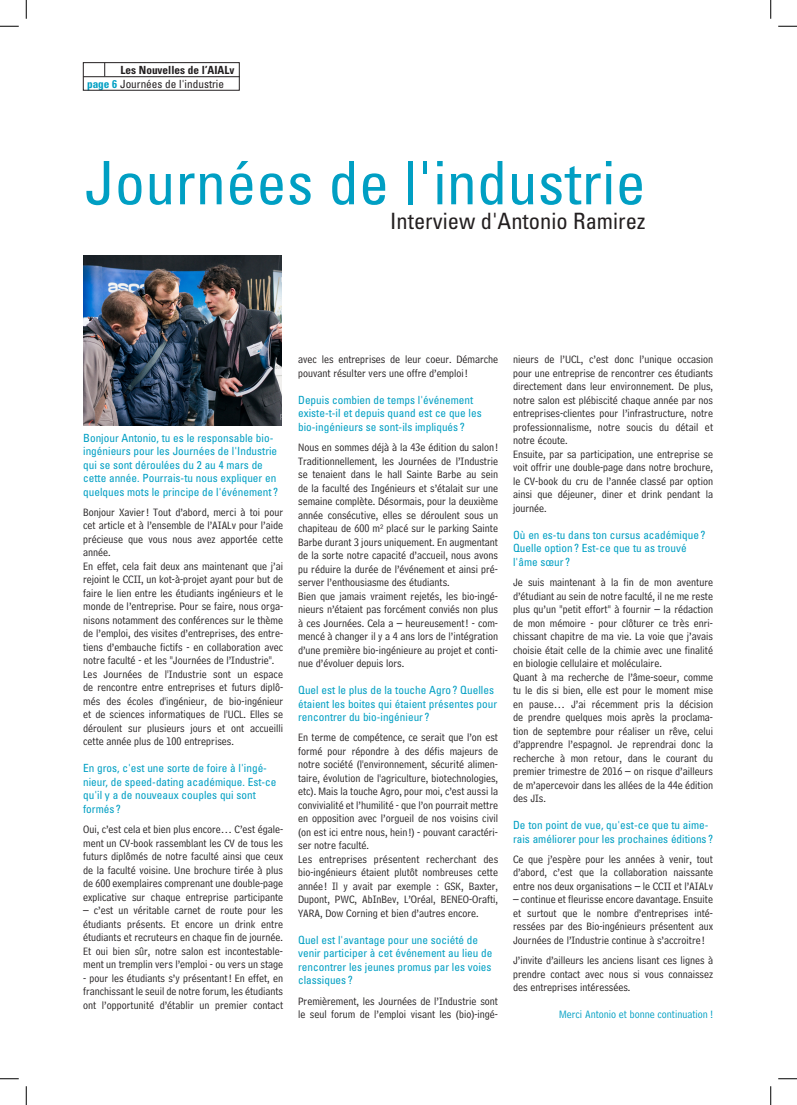
<style>
.page{position:relative;width:797px;height:1105px;background:#fff}
.page>*{position:absolute;margin:0;border:0;box-sizing:border-box;transform-origin:0 0}
.t1{font:condensed 60px "Univers";letter-spacing:.005em;color:#009fc3}
.t2{font:condensed 22.5px "Univers";color:#231f20}
.t3{font:11.25px/13.5px "Bell Centennial BT Address";color:#231f20}
.t4{font:condensed 11.25px/13.5px "Univers";color:#009fc3}
.t5{font:700 condensed 11.25px/13.8px "Univers";color:#231f20}
.t6{font:11.25px "Bell Centennial BT Address";color:#009fc3}
.s1{color:#009fc3}
.s2{font-weight:400}
</style>
<div class="page">
<div style="left:83px;top:62px;width:156px;height:29px;border:1px solid #231f20"></div>
<hr style="left:83px;top:76px;width:157px;height:1px;background:#231f20">
<svg style="left:104px;top:63px;width:1px;height:13px"></svg>
<img style="left:83px;top:255px;width:198px;height:170px">
<svg style="left:0;top:25px;width:19px;height:2px"></svg>
<svg style="left:778px;top:25px;width:19px;height:2px"></svg>
<svg style="left:0;top:1078px;width:19px;height:1px"></svg>
<svg style="left:778px;top:1078px;width:19px;height:1px"></svg>
<svg style="left:25px;top:0;width:2px;height:19px"></svg>
<svg style="left:25px;top:1086px;width:2px;height:19px"></svg>
<svg style="left:770px;top:0;width:1px;height:19px"></svg>
<svg style="left:770px;top:1086px;width:1px;height:19px"></svg>
<p class="t5" style="left:87px;top:63px;width:149px;text-indent:33px">Les Nouvelles de l’AIALv <span class="s1">page 6</span> <span class="s2">Journées de l'industrie</span></p>
<h1 class="t1" style="left:85px;top:145px;width:562px">Journées de l'industrie</h1>
<h2 class="t2" style="left:390px;top:207px;width:257px">I nterview d'Antonio Ramirez</h2>
<p class="t4" style="left:83px;top:431px;width:196px">Bonjour Antonio, tu es le responsable bio&shy;ingénieurs pour les Journées de l'Industrie qui se sont déroulées du 2 au 4 mars de cette année. Pourrais-tu nous expliquer en quelques mots le principe de l'événement ?</p>
<p class="t3" style="left:83px;top:505px;width:201px">Bonjour Xavier! Tout d’abord, merci à toi pour cet article et à l’ensemble de l’AIALv pour l’aide précieuse que vous nous avez apportée cette année.<br>En effet, cela fait deux ans maintenant que j’ai rejoint le CCII, un kot-à-projet ayant pour but de faire le lien entre les étudiants ingénieurs et le monde de l’entreprise. Pour se faire, nous orga&shy;nisons notamment des conférences sur le thème de l’emploi, des visites d’entreprises, des entre&shy;tiens d’embauche fictifs - en collaboration avec notre faculté - et les "Journées de l’Industrie".<br>Les Journées de l'Industrie sont un espace de rencontre entre entreprises et futurs diplô&shy;més des écoles d'ingénieur, de bio-ingénieur et de sciences informatiques de l'UCL. Elles se déroulent sur plusieurs jours et ont accueilli cette année plus de 100 entreprises.</p>
<p class="t4" style="left:83px;top:761px;width:195px">En gros, c'est une sorte de foire à l'ingé&shy;nieur, de speed-dating académique. Est-ce qu'il y a de nouveaux couples qui sont formés ?</p>
<p class="t3" style="left:83px;top:822px;width:201px;text-align:justify">Oui, c’est cela et bien plus encore… C’est égale&shy;ment un CV-book rassemblant les CV de tous les futurs diplômés de notre faculté ainsi que ceux de la faculté voisine. Une brochure tirée à plus de 600 exemplaires comprenant une double-page explicative sur chaque entreprise participante</p>
<p class="t3" style="left:83px;top:903px;width:201px;text-align:justify">– c’est un véritable carnet de route pour les étudiants présents. Et encore un drink entre étudiants et recruteurs en chaque fin de journée.<br>Et oui bien sûr, notre salon est incontestable&shy;ment un tremplin vers l’emploi - ou vers un stage</p>
<p class="t3" style="left:83px;top:971px;width:201px;text-align:justify">- pour les étudiants s’y présentant! En effet, en franchissant le seuil de notre forum, les étudiants ont l’opportunité d’établir un premier contact</p>
<p class="t3" style="left:298px;top:353px;width:201px">avec les entreprises de leur coeur. Démarche pouvant résulter vers une offre d’emploi !</p>
<p class="t4" style="left:298px;top:393px;width:185px">Depuis combien de temps l'événement existe-t-il et depuis quand est ce que les bio-ingénieurs se sont-ils impliqués ?</p>
<p class="t3" style="left:298px;top:440px;width:201px">Nous en sommes déjà à la 43e édition du salon !<br>Traditionnellement, les Journées de l’Industrie se tenaient dans le hall Sainte Barbe au sein de la faculté des Ingénieurs et s’étalait sur une semaine complète. Désormais, pour la deuxième année consécutive, elles se déroulent sous un chapiteau de 600 m² placé sur le parking Sainte Barbe durant 3 jours uniquement. En augmentant de la sorte notre capacité d’accueil, nous avons pu réduire la durée de l’événement et ainsi pré&shy;server l’enthousiasme des étudiants.<br>Bien que jamais vraiment rejetés, les bio-ingé&shy;nieurs n’étaient pas forcément conviés non plus à ces Journées. Cela a – heureusement! - com&shy;mencé à changer il y a 4 ans lors de l’intégration d’une première bio-ingénieure au projet et conti&shy;nue d’évoluer depuis lors.</p>
<p class="t4" style="left:298px;top:683px;width:200px">Quel est le plus de la touche Agro ? Quelles étaient les boites qui étaient présentes pour rencontrer du bio-ingénieur ?</p>
<p class="t3" style="left:298px;top:731px;width:202px">En terme de compétence, ce serait que l’on est formé pour répondre à des défis majeurs de notre société (l'environnement, sécurité alimen&shy;taire, évolution de l'agriculture, biotechnologies, etc). Mais la touche Agro, pour moi, c’est aussi la convivialité et l’humilité - que l’on pourrait mettre en opposition avec l’orgueil de nos voisins civil (on est ici entre nous, hein !) - pouvant caractéri&shy;ser notre faculté.<br>Les entreprises présentent recherchant des bio-ingénieurs étaient plutôt nombreuses cette année ! Il y avait par exemple : GSK, Baxter, Dupont, PWC, AbInBev, L’Oréal, BENEO-Orafti, YARA, Dow Corning et bien d’autres encore.</p>
<p class="t4" style="left:298px;top:933px;width:196px">Quel est l'avantage pour une société de venir participer à cet événement au lieu de rencontrer les jeunes promus par les voies classiques ?</p>
<p class="t3" style="left:298px;top:994px;width:201px">Premièrement, les Journées de l’Industrie sont le seul forum de l’emploi visant les (bio)-ingé-</p>
<p class="t3" style="left:513px;top:353px;width:201px">nieurs de l’UCL, c’est donc l’unique occasion pour une entreprise de rencontrer ces étudiants directement dans leur environnement. De plus, notre salon est plébiscité chaque année par nos entreprises-clientes pour l’infrastructure, notre professionnalisme, notre soucis du détail et notre écoute.<br>Ensuite, par sa participation, une entreprise se voit offrir une double-page dans notre brochure, le CV-book du cru de l’année classé par option ainsi que déjeuner, diner et drink pendant la journée.</p>
<p class="t4" style="left:513px;top:528px;width:194px">Où en es-tu dans ton cursus académique ?<br>Quelle option ? Est-ce que tu as trouvé l'âme sœur ?</p>
<p class="t3" style="left:513px;top:575px;width:201px">Je suis maintenant à la fin de mon aventure d’étudiant au sein de notre faculté, il ne me reste plus qu’un "petit effort" à fournir – la rédaction de mon mémoire - pour clôturer ce très enri&shy;chissant chapitre de ma vie. La voie que j’avais choisie était celle de la chimie avec une finalité en biologie cellulaire et moléculaire.<br>Quant à ma recherche de l’âme-soeur, comme tu le dis si bien, elle est pour le moment mise en pause… J’ai récemment pris la décision de prendre quelques mois après la proclama&shy;tion de septembre pour réaliser un rêve, celui d’apprendre l’espagnol. Je reprendrai donc la recherche à mon retour, dans le courant du premier trimestre de 2016 – on risque d’ailleurs de m’apercevoir dans les allées de la 44e édition des JIs.</p>
<p class="t4" style="left:513px;top:818px;width:201px">De ton point de vue, qu'est-ce que tu aime&shy;rais améliorer pour les prochaines éditions ?</p>
<p class="t3" style="left:513px;top:852px;width:202px;text-align:justify">Ce que j’espère pour les années à venir, tout d’abord, c’est que la collaboration naissante entre nos deux organisations – le CCII et l’AIALv</p>
<p class="t3" style="left:513px;top:893px;width:201px;text-align:justify">– continue et fleurisse encore davantage. Ensuite et surtout que le nombre d’entreprises inté&shy;ressées par des Bio-ingénieurs présentent aux Journées de l’Industrie continue à s’accroitre !</p>
<p class="t3" style="left:513px;top:953px;width:201px;text-align:justify">J’invite d’ailleurs les anciens lisant ces lignes à prendre contact avec nous si vous connaissez des entreprises intéressées.</p>
<p class="t6" style="left:559px;top:1008px;width:155px">Merci Antonio et bonne continuation !</p>
</div>
